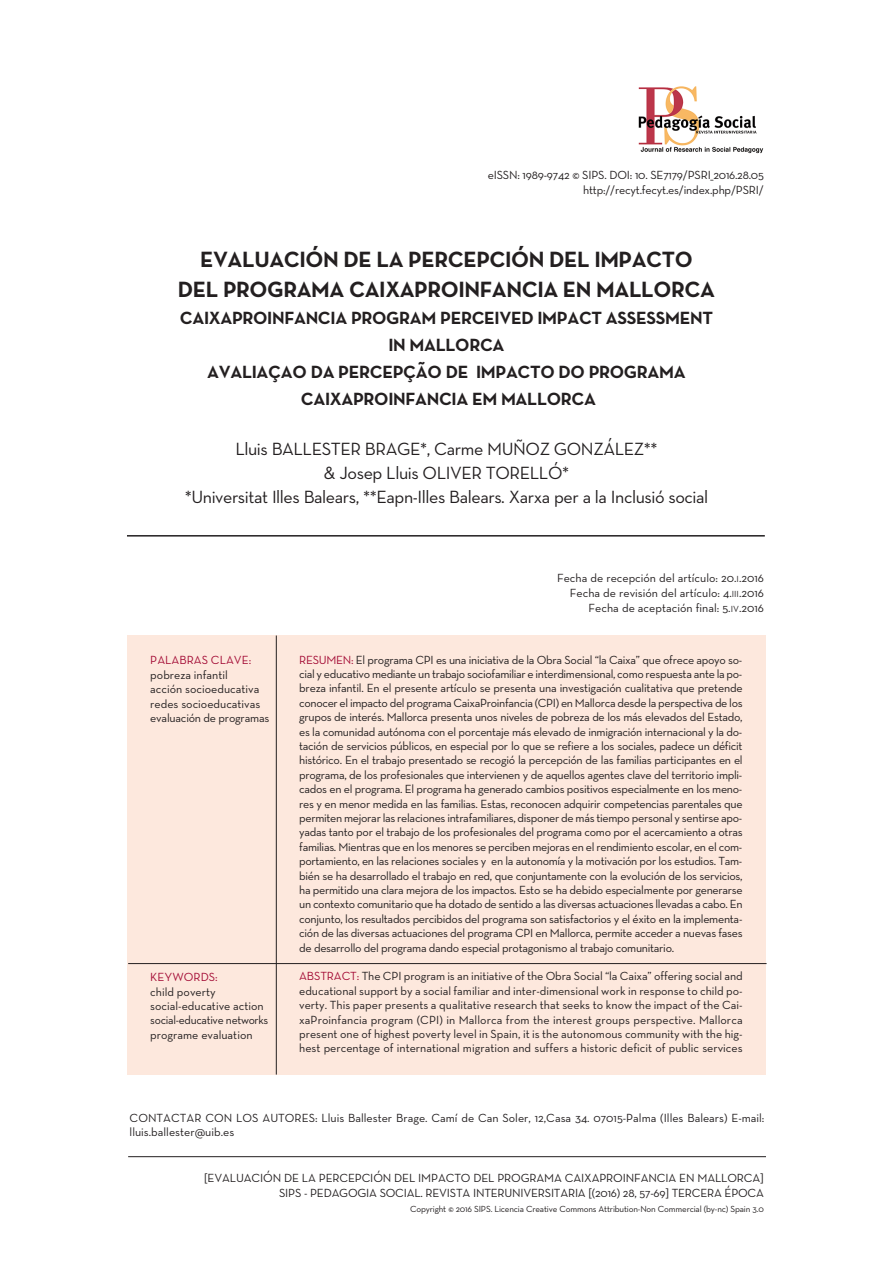
<style>
.page{position:relative;width:893px;height:1263px;background:#fff}
.page>*{position:absolute;margin:0;border:0;box-sizing:border-box;transform-origin:0 0}
.t1{font:700 22.5px/30px "Neutra Text";letter-spacing:-.02em;color:#231f20;text-align:center}
.t2{font:18px/24px "Neutra Text";letter-spacing:-.025em;color:#231f20;text-align:center}
.t3{font:700 18px/27px "Neutra Text";letter-spacing:-.02em;color:#231f20;text-align:center}
.t4{font:12px/14.4px "Neutra Text";color:#231f20}
.t5{font:12px/15px "Neutra Text";letter-spacing:-.02em;color:#231f20;text-align:right}
.t6{font:12px "Neutra Text";color:#a30a34}
.t7{font:9px "Neutra Text";letter-spacing:-.02em;color:#231f20}
.s1{font-size:9px}
.s2{color:#a30a34}
</style>
<div class="page">
<hr style="left:128px;top:1156px;width:638px;height:1px;background:#231f20">
<img style="left:638px;top:86px;width:126px;height:68px">
<div style="left:128px;top:635px;width:148px;height:439px;background:#fde8dd"></div>
<div style="left:276px;top:635px;width:489px;height:439px;background:#fde8dd"></div>
<hr style="left:276px;top:635px;width:1px;height:439px;background:#231f20">
<hr style="left:128px;top:963px;width:639px;height:1px;background:#231f20">
<hr style="left:127px;top:535px;width:638px;height:1px;background:#231f20">
<p class="t5" style="left:488px;top:167px;width:278px">eISSN: 1989-9742 © SIPS. DOI: 10. SE7179/PSRI_2016.28.05 http://recyt.fecyt.es/index.php/PSRI/</p>
<h1 class="t1" style="left:178px;top:245px;width:539px">EVALUACIÓN DE LA PERCEPCIÓN DEL IMPACTO<br>DEL PROGRAMA CAIXAPROINFANCIA EN MALLORCA</h1>
<h2 class="t3" style="left:180px;top:305px;width:535px">CAIXAPROINFANCIA PROGRAM PERCEIVED IMPACT ASSESSMENT IN MALLORCA<br>AVALIAÇAO DA PERCEPÇÃO DE IMPACTO DO PROGRAMA CAIXAPROINFANCIA EM MALLORCA</h2>
<h2 class="t2" style="left:185px;top:437px;width:525px">Lluis BALLESTER BRAGE*, Carme MUÑOZ GONZÁLEZ**<br>&amp; Josep Lluis OLIVER TORELLÓ*<br>*Universitat Illes Balears, **Eapn-Illes Balears. Xarxa per a la Inclusió social</h2>
<p class="t6" style="left:150px;top:653px;width:102px">PALABRAS CLAVE:</p>
<p class="t4" style="left:150px;top:667px;width:121px">pobreza infantil<br>acción socioeducativa redes socioeducativas evaluación de programas</p>
<p class="t6" style="left:150px;top:970px;width:69px">KEYWORDS:</p>
<p class="t4" style="left:150px;top:984px;width:120px">child poverty social-educative action social-educative networks programe evaluation</p>
<p class="t4" style="left:557px;top:570px;width:208px;line-height:15px;text-align:right">Fecha de recepción del artículo: 20.<span class="s1">I</span>.2016<br>Fecha de revisión del artículo: 4.<span class="s1">III</span>.2016<br>Fecha de aceptación final: 5.<span class="s1">IV</span>.2016</p>
<p class="t4" style="left:299px;top:652px;width:445px;text-align:justify"><span class="s2">RESUMEN:</span> El programa CPI es una iniciativa de la Obra Social “la Caixa” que ofrece apoyo so&shy;cial y educativo mediante un trabajo sociofamiliar e interdimensional, como respuesta ante la po&shy;breza infantil. En el presente artículo se presenta una investigación cualitativa que pretende conocer el impacto del programa CaixaProinfancia (CPI) en Mallorca desde la perspectiva de los grupos de interés. Mallorca presenta unos niveles de pobreza de los más elevados del Estado, es la comunidad autónoma con el porcentaje más elevado de inmigración internacional y la do&shy;tación de servicios públicos, en especial por lo que se refiere a los sociales, padece un déficit histórico. En el trabajo presentado se recogió la percepción de las familias participantes en el programa, de los profesionales que intervienen y de aquellos agentes clave del territorio impli&shy;cados en el programa. El programa ha generado cambios positivos especialmente en los meno&shy;res y en menor medida en las familias. Estas, reconocen adquirir competencias parentales que permiten mejorar las relaciones intrafamiliares, disponer de más tiempo personal y sentirse apo&shy;yadas tanto por el trabajo de los profesionales del programa como por el acercamiento a otras familias. Mientras que en los menores se perciben mejoras en el rendimiento escolar, en el com&shy;portamiento, en las relaciones sociales y en la autonomía y la motivación por los estudios. Tam&shy;bién se ha desarrollado el trabajo en red, que conjuntamente con la evolución de los servicios, ha permitido una clara mejora de los impactos. Esto se ha debido especialmente por generarse un contexto comunitario que ha dotado de sentido a las diversas actuaciones llevadas a cabo. En conjunto, los resultados percibidos del programa son satisfactorios y el éxito en la implementa&shy;ción de las diversas actuaciones del programa CPI en Mallorca, permite acceder a nuevas fases de desarrollo del programa dando especial protagonismo al trabajo comunitario.</p>
<p class="t4" style="left:299px;top:969px;width:445px;text-align:justify"><span class="s2">ABSTRACT:</span> The CPI program is an initiative of the Obra Social “la Caixa” offering social and educational support by a social familiar and inter-dimensional work in response to child po&shy;verty. This paper presents a qualitative research that seeks to know the impact of the Cai&shy;xaProinfancia program (CPI) in Mallorca from the interest groups perspective. Mallorca present one of highest poverty level in Spain, it is the autonomous community with the hig&shy;hest percentage of international migration and suffers a historic deficit of public services</p>
<p class="t4" style="left:130px;top:1110px;width:636px">CONTACTAR CON LOS AUTORES: Lluis Ballester Brage. Camí de Can Soler, 12,Casa 34. 07015-Palma (Illes Balears) E-mail: lluis.ballester@uib.es</p>
<p class="t4" style="left:204px;top:1170px;width:561px;line-height:15px;text-align:right">[EVALUACIÓN DE LA PERCEPCIÓN DEL IMPACTO DEL PROGRAMA CAIXAPROINFANCIA EN MALLORCA]<br>SIPS - PEDAGOGIA SOCIAL. REVISTA INTERUNIVERSITARIA [(2016) 28, 57-69] TERCERA ÉPOCA</p>
<p class="t7" style="left:410px;top:1203px;width:355px">Copyright © 2016 SIPS. Licencia Creative Commons Attribution-Non Commercial (by-nc) Spain 3.0</p>
</div>
